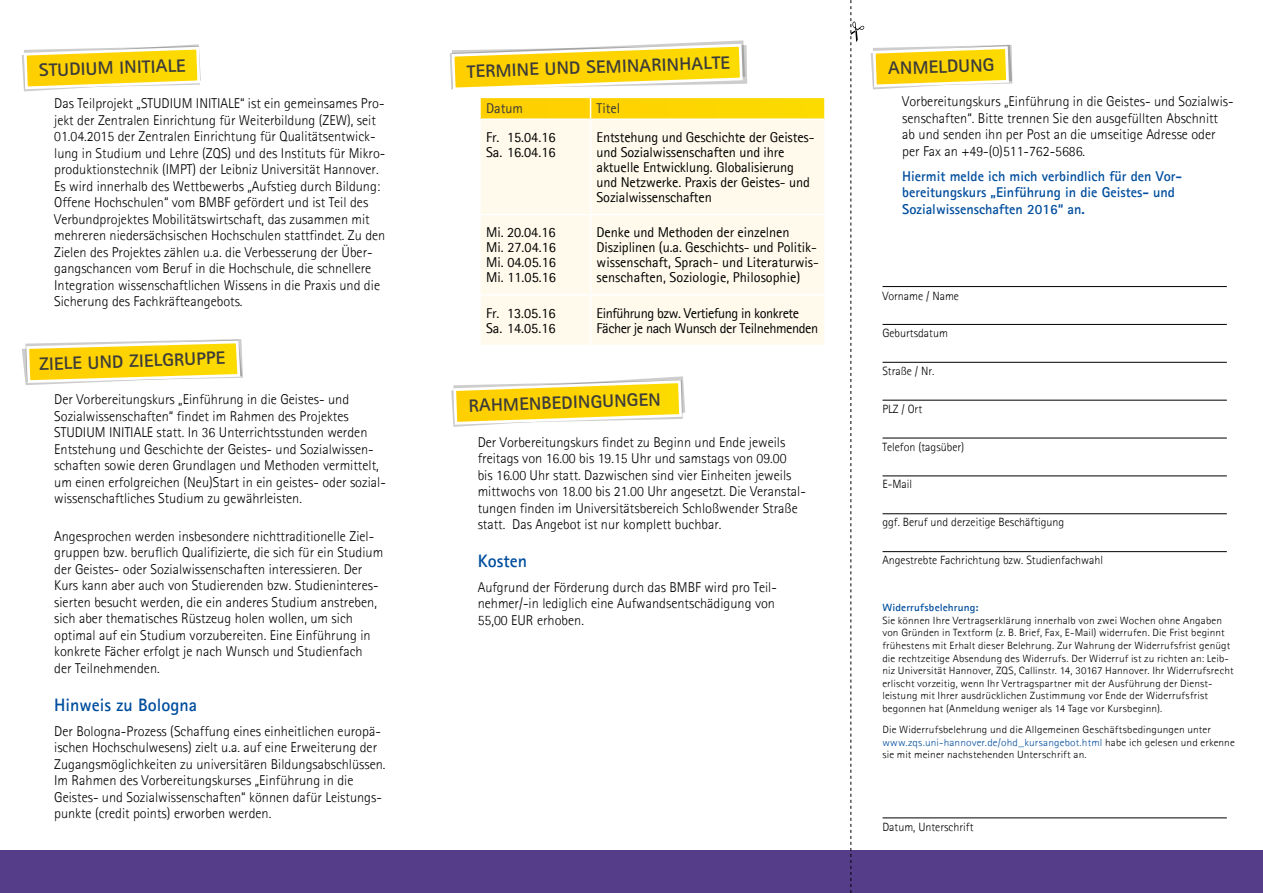
<style>
.page{position:relative;width:1263px;height:893px;background:#fff}
.page>*{position:absolute;margin:0;border:0;box-sizing:border-box;transform-origin:0 0}
.t1{font:700 18px "Agfa Rotis Sans Serif";color:#3b3b3a;scale:1.08 1}
.t2{font:700 18px "Agfa Rotis Sans Serif";color:#004e9e}
.t3{font:300 14.25px/16.5px "Agfa Rotis Sans Serif";color:#000}
.t4{font:14.25px/15px "Agfa Rotis Sans Serif";letter-spacing:-.01em;color:#000}
.t5{font:700 14.25px/16.5px "Agfa Rotis Sans Serif";color:#004e9e}
.t6{font:14.25px/15px "Agfa Rotis Sans Serif";letter-spacing:-.03em;color:#000}
.t7{font:14.25px "Agfa Rotis Sans Serif";color:#3b3b3a}
.t8{font:300 12px "Agfa Rotis Sans Serif";color:#000}
.t9{font:300 10.5px/12.6px "Agfa Rotis Sans Serif";letter-spacing:.01em;color:#000;scale:1.08 1}
.t10{font:700 10.5px "Agfa Rotis Sans Serif";letter-spacing:.015em;color:#004e9e;scale:1.08 1}
.s1{color:#004e9e}
</style>
<div class="page">
<div style="left:0;top:850px;width:1263px;height:43px;background:#563d8a"></div>
<svg style="left:22px;top:44px;width:179px;height:47px"></svg>
<svg style="left:451px;top:376px;width:234px;height:51px"></svg>
<svg style="left:22px;top:339px;width:221px;height:46px"></svg>
<div style="left:481px;top:120px;width:343px;height:225px;background:#fffaec"></div>
<svg style="left:450px;top:40px;width:374px;height:78px"></svg>
<hr style="left:590px;top:120px;width:1px;height:94px;background:#fff">
<hr style="left:479px;top:214px;width:111px;height:1px;background:#fff">
<hr style="left:590px;top:214px;width:236px;height:1px;background:#fff">
<hr style="left:590px;top:215px;width:1px;height:79px;background:#fff">
<hr style="left:479px;top:294px;width:111px;height:2px;background:#fff">
<hr style="left:590px;top:294px;width:236px;height:2px;background:#fff">
<hr style="left:590px;top:296px;width:1px;height:49px;background:#fff">
<svg style="left:871px;top:45px;width:141px;height:45px"></svg>
<hr style="left:882px;top:286px;width:345px;height:1px;background:#000">
<hr style="left:882px;top:324px;width:345px;height:1px;background:#000">
<hr style="left:882px;top:362px;width:345px;height:1px;background:#000">
<hr style="left:882px;top:400px;width:345px;height:1px;background:#000">
<hr style="left:882px;top:438px;width:345px;height:1px;background:#000">
<hr style="left:882px;top:475px;width:345px;height:1px;background:#000">
<hr style="left:882px;top:513px;width:345px;height:1px;background:#000">
<hr style="left:882px;top:551px;width:345px;height:1px;background:#000">
<hr style="left:882px;top:817px;width:345px;height:1px;background:#000">
<svg style="left:850px;top:0;width:14px;height:893px"></svg>
<p class="t1" style="left:39px;top:59px;width:137px;rotate:-2deg">STUDIUM INITIALE</p>
<p class="t3" style="left:54px;top:95px;width:333px">Das Teilprojekt „STUDIUM INITIALE“ ist ein gemeinsames Pro&shy;jekt der Zentralen Einrichtung für Weiterbildung (ZEW), seit 01.04.2015 der Zentralen Einrichtung für Qualitätsentwick&shy;lung in Studium und Lehre (ZQS) und des Instituts für Mikro&shy;produktionstechnik (IMPT) der Leibniz Universität Hannover.<br>Es wird innerhalb des Wettbewerbs „Aufstieg durch Bildung:<br>Offene Hochschulen“ vom BMBF gefördert und ist Teil des Verbundprojektes Mobilitätswirtschaft, das zusammen mit mehreren niedersächsischen Hochschulen stattfindet. Zu den Zielen des Projektes zählen u.a. die Verbesserung der Über&shy;gangschancen vom Beruf in die Hochschule, die schnellere Integration wissenschaftlichen Wissens in die Praxis und die Sicherung des Fachkräfteangebots.</p>
<p class="t1" style="left:39px;top:353px;width:174px;rotate:-2deg">ZIELE UND ZIELGRUPPE</p>
<p class="t3" style="left:54px;top:391px;width:333px">Der Vorbereitungskurs „Einführung in die Geistes- und Sozialwissenschaften“ findet im Rahmen des Projektes STUDIUM INITIALE statt. In 36 Unterrichtsstunden werden Entstehung und Geschichte der Geistes- und Sozialwissen&shy;schaften sowie deren Grundlagen und Methoden vermittelt, um einen erfolgreichen (Neu)Start in ein geistes- oder sozial&shy;wissenschaftliches Studium zu gewährleisten.</p>
<p class="t3" style="left:54px;top:528px;width:331px">Angesprochen werden insbesondere nichttraditionelle Ziel&shy;gruppen bzw. beruflich Qualifizierte, die sich für ein Studium der Geistes- oder Sozialwissenschaften interessieren. Der Kurs kann aber auch von Studierenden bzw. Studieninteres&shy;sierten besucht werden, die ein anderes Studium anstreben, sich aber thematisches Rüstzeug holen wollen, um sich optimal auf ein Studium vorzubereiten. Eine Einführung in konkrete Fächer erfolgt je nach Wunsch und Studienfach der Teilnehmenden.</p>
<p class="t2" style="left:54px;top:693px;width:144px">Hinweis zu Bologna</p>
<p class="t3" style="left:54px;top:722px;width:333px">Der Bologna-Prozess (Schaffung eines einheitlichen europä&shy;ischen Hochschulwesens) zielt u.a. auf eine Erweiterung der Zugangsmöglichkeiten zu universitären Bildungsabschlüssen.<br>Im Rahmen des Vorbereitungskurses „Einführung in die Geistes- und Sozialwissenschaften“ können dafür Leistungs&shy;punkte (credit points) erworben werden.</p>
<p class="t1" style="left:466px;top:60px;width:245px;rotate:-2deg">TERMINE UND SEMINARINHALTE</p>
<p class="t7" style="left:486px;top:100px;width:39px">Datum</p>
<p class="t7" style="left:596px;top:100px;width:25px">Titel</p>
<p class="t4" style="left:486px;top:129px;width:71px">Fr. 15.04.16<br>Sa. 16.04.16</p>
<p class="t4" style="left:596px;top:129px;width:219px">Entstehung und Geschichte der Geistes&shy;und Sozialwissenschaften und ihre aktuelle Entwicklung. Globalisierung und Netzwerke. Praxis der Geistes- und Sozialwissenschaften</p>
<p class="t4" style="left:486px;top:225px;width:71px;text-align:justify">Mi. 20.04.16<br>Mi. 27.04.16<br>Mi. 04.05.16<br>Mi. 11.05.16</p>
<p class="t4" style="left:596px;top:225px;width:224px">Denke und Methoden der einzelnen Disziplinen (u.a. Geschichts- und Politik&shy;wissenschaft, Sprach- und Literaturwis&shy;senschaften, Soziologie, Philosophie)</p>
<p class="t4" style="left:486px;top:305px;width:71px">Fr. 13.05.16<br>Sa. 14.05.16</p>
<p class="t6" style="left:596px;top:305px;width:223px">Einführung bzw. Vertiefung in konkrete<br>Fächer je nach Wunsch der Teilnehmenden</p>
<p class="t1" style="left:468px;top:394px;width:180px;rotate:-2deg">RAHMENBEDINGUNGEN</p>
<p class="t3" style="left:478px;top:433px;width:330px">Der Vorbereitungskurs findet zu Beginn und Ende jeweils freitags von 16.00 bis 19.15 Uhr und samstags von 09.00<br>bis 16.00 Uhr statt. Dazwischen sind vier Einheiten jeweils mittwochs von 18.00 bis 21.00 Uhr angesetzt. Die Veranstal&shy;tungen finden im Universitätsbereich Schloßwender Straße statt. Das Angebot ist nur komplett buchbar.</p>
<p class="t2" style="left:478px;top:549px;width:51px">Kosten</p>
<p class="t3" style="left:478px;top:578px;width:301px">Aufgrund der Förderung durch das BMBF wird pro Teil&shy;nehmer/-in lediglich eine Aufwandsentschädigung von<br>55,00 EUR erhoben.</p>
<p class="t1" style="left:888px;top:57px;width:100px;rotate:-2deg">ANMELDUNG</p>
<p class="t3" style="left:902px;top:93px;width:333px">Vorbereitungskurs „Einführung in die Geistes- und Sozialwis&shy;senschaften“. Bitte trennen Sie den ausgefüllten Abschnitt ab und senden ihn per Post an die umseitige Adresse oder per Fax an +49-(0)511-762-5686.</p>
<p class="t5" style="left:902px;top:168px;width:281px">Hiermit melde ich mich verbindlich für den Vor&shy;bereitungskurs „Einführung in die Geistes- und<br>Sozialwissenschaften 2016“ an.</p>
<p class="t8" style="left:882px;top:288px;width:78px">Vorname / Name</p>
<p class="t8" style="left:882px;top:326px;width:67px">Geburtsdatum</p>
<p class="t8" style="left:882px;top:364px;width:54px">Straße / Nr.</p>
<p class="t8" style="left:882px;top:402px;width:41px">PLZ / Ort</p>
<p class="t8" style="left:882px;top:439px;width:83px">Telefon (tagsüber)</p>
<p class="t8" style="left:882px;top:477px;width:31px">E-Mail</p>
<p class="t8" style="left:882px;top:515px;width:183px">ggf. Beruf und derzeitige Beschäftigung</p>
<p class="t8" style="left:882px;top:553px;width:222px">Angestrebte Fachrichtung bzw. Studienfachwahl</p>
<p class="t10" style="left:882px;top:601px;width:91px">Widerrufsbelehrung:</p>
<p class="t9" style="left:882px;top:614px;width:327px">Sie können Ihre Vertragserklärung innerhalb von zwei Wochen ohne Angaben von Gründen in Textform (z. B. Brief, Fax, E-Mail) widerrufen. Die Frist beginnt frühestens mit Erhalt dieser Belehrung. Zur Wahrung der Widerrufsfrist genügt die rechtzeitige Absendung des Widerrufs. Der Widerruf ist zu richten an: Leib&shy;niz Universität Hannover, ZQS, Callinstr. 14, 30167 Hannover. Ihr Widerrufsrecht erlischt vorzeitig, wenn Ihr Vertragspartner mit der Ausführung der Dienst&shy;leistung mit Ihrer ausdrücklichen Zustimmung vor Ende der Widerrufsfrist begonnen hat (Anmeldung weniger als 14 Tage vor Kursbeginn).</p>
<p class="t9" style="left:882px;top:723px;width:328px">Die Widerrufsbelehrung und die Allgemeinen Geschäftsbedingungen unter <span class="s1">www.zqs.uni-hannover.de/ohd_kursangebot.html</span> habe ich gelesen und erkenne sie mit meiner nachstehenden Unterschrift an.</p>
<p class="t8" style="left:882px;top:820px;width:93px">Datum, Unterschrift</p>
</div>
